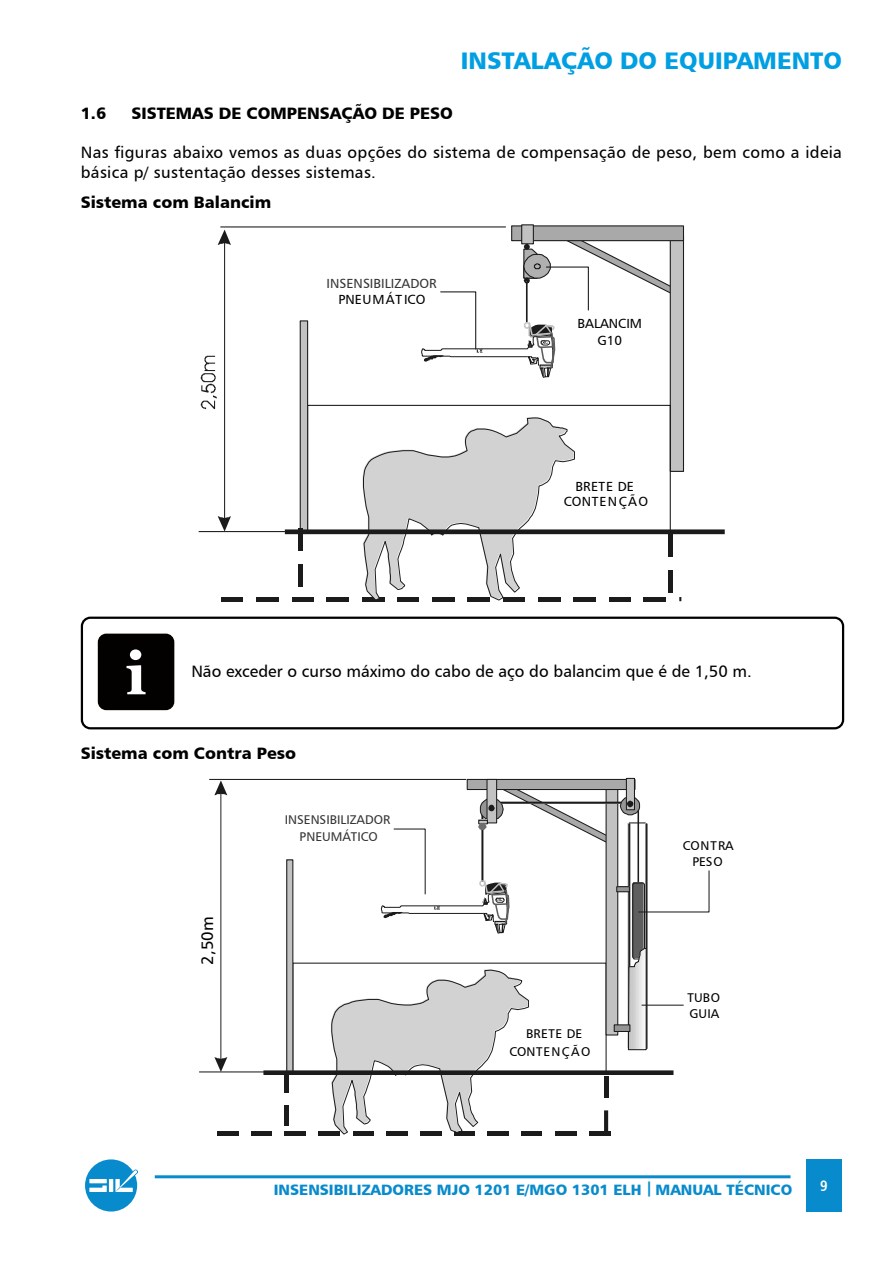
<style>
.page{position:relative;width:893px;height:1263px;background:#fff}
.page>*{position:absolute;margin:0;border:0;box-sizing:border-box;transform-origin:0 0}
.t1{font:700 59.4px "Georgia";color:#fff}
.t2{font:24px "Humanist 777 BT Black B";color:#009fe3}
.t3{font:16.65px "Humanist 777 BT Roman B";color:#000}
.t4{font:16.5px/19.8px "Humanist 777 BT Roman B";letter-spacing:.02em;color:#000}
.t5{font:16.5px "Humanist 777 BT Black B";color:#000}
.t6{font:16.5px "Humanist 777 BT Roman B";color:#000}
.t7{font:15px "Humanist 777 BT Black B";color:#088bcc}
.t8{font:15px "Humanist 777 BT Bold Condensed B";color:#fff}
.t9{font:13.2px/15px "Humanist 777 BT Roman B";letter-spacing:.06em;color:#000;text-align:center}
.t10{font:13.2px "Humanist 777 BT Roman B";color:#353535}
.t11{font:13.2px/16.4px "Humanist 777 BT Roman B";color:#000;text-align:center}
.t12{font:13.2px "Humanist 777 BT Roman B";letter-spacing:.05em;color:#000}
.t13{font:12.6px/16.8px "Humanist 777 BT Roman B";color:#353535;text-align:center}
.t14{font:12.6px/17.7px "Humanist 777 BT Roman B";letter-spacing:.06em;color:#000}
.t15{font:12.6px/15.8px "Humanist 777 BT Roman B";letter-spacing:.03em;color:#000;text-align:center}
.t16{font:12.6px/15.8px "Humanist 777 BT Roman B";color:#000}
</style>
<div class="page">
<div style="left:807px;top:1160px;width:35px;height:52px;background:#088bcc"></div>
<hr style="left:155px;top:1175px;width:635px;height:3px;background:#088bcc">
<div style="left:85px;top:1159px;width:52px;height:52px;background:#088bcc;border-radius:50%"></div>
<svg style="left:89px;top:1169px;width:49px;height:32px"></svg>
<div style="left:670px;top:236px;width:13px;height:235px;background:#c2c2c2"></div>
<div style="left:670px;top:235px;width:14px;height:237px;border:1px solid #1b1b1b"></div>
<div style="left:512px;top:226px;width:171px;height:15px;background:#a9a9a9"></div>
<div style="left:522px;top:225px;width:11px;height:19px;background:#c2c2c2"></div>
<div style="left:521px;top:224px;width:13px;height:20px;border:1px solid #1b1b1b"></div>
<div style="left:300px;top:321px;width:8px;height:212px;background:#c2c2c2"></div>
<div style="left:300px;top:320px;width:8px;height:213px;border:1px solid #1b1b1b"></div>
<hr style="left:221px;top:597px;width:22px;height:4px;background:#1b1b1b">
<hr style="left:256px;top:597px;width:23px;height:4px;background:#1b1b1b">
<hr style="left:220px;top:226px;width:286px;height:1px;background:#1b1b1b">
<hr style="left:199px;top:531px;width:102px;height:1px;background:#1b1b1b">
<svg style="left:201px;top:230px;width:30px;height:301px"></svg>
<svg style="left:285px;top:417px;width:440px;height:184px"></svg>
<svg style="left:421px;top:231px;width:262px;height:147px"></svg>
<hr style="left:217px;top:1131px;width:22px;height:4px;background:#1b1b1b">
<hr style="left:251px;top:1131px;width:21px;height:4px;background:#1b1b1b">
<hr style="left:209px;top:779px;width:257px;height:1px;background:#1b1b1b">
<hr style="left:199px;top:1071px;width:88px;height:1px;background:#1b1b1b">
<svg style="left:214px;top:780px;width:13px;height:292px"></svg>
<div style="left:467px;top:779px;width:168px;height:10px;background:#a9a9a9"></div>
<div style="left:467px;top:779px;width:168px;height:11px;border:1px solid #1b1b1b"></div>
<div style="left:487px;top:779px;width:10px;height:44px;background:#c2c2c2"></div>
<div style="left:486px;top:779px;width:11px;height:44px;border:1px solid #1b1b1b"></div>
<div style="left:626px;top:778px;width:8px;height:32px;background:#c2c2c2"></div>
<div style="left:626px;top:778px;width:9px;height:32px;border:1px solid #1b1b1b"></div>
<svg style="left:263px;top:782px;width:447px;height:353px"></svg>
<hr style="left:642px;top:1005px;width:42px;height:1px;background:#1b1b1b">
<div style="left:98px;top:634px;width:76px;height:76px;background:#030000;border-radius:9px"></div>
<div style="left:81px;top:617px;width:763px;height:112px;border:2px solid #000;border-radius:9px"></div>
<h2 class="t2" style="left:461px;top:45px;width:382px">INSTALAÇÃO DO EQUIPAMENTO</h2>
<p class="t5" style="left:81px;top:102px;width:27px">1.6</p>
<p class="t5" style="left:132px;top:102px;width:323px">SISTEMAS DE COMPENSAÇÃO DE PESO</p>
<p class="t4" style="left:81px;top:142px;width:763px">Nas figuras abaixo vemos as duas opções do sistema de compensação de peso, bem como a ideia básica p/ sustentação desses sistemas.</p>
<p class="t5" style="left:81px;top:192px;width:192px">Sistema com Balancim</p>
<p class="t10" style="left:327px;top:275px;width:112px">INSENSIBILIZADOR</p>
<p class="t12" style="left:338px;top:291px;width:89px">PNEUMÁTICO</p>
<p class="t11" style="left:578px;top:315px;width:66px">BALANCIM<br>G10</p>
<p class="t9" style="left:564px;top:479px;width:86px">BRETE DE<br>CONTENÇÃO</p>
<h1 class="t1" style="left:126px;top:635px;width:23px">i</h1>
<p class="t6" style="left:191px;top:661px;width:562px">Não exceder o curso máximo do cabo de aço do balancim que é de 1,50 m.</p>
<p class="t5" style="left:81px;top:742px;width:217px">Sistema com Contra Peso</p>
<p class="t3" style="left:197px;top:965px;width:50px;rotate:-90deg">2,50m</p>
<p class="t13" style="left:285px;top:811px;width:107px">INSENSIBILIZADOR<br>PNEUMÁTICO</p>
<p class="t14" style="left:509px;top:1025px;width:82px;text-indent:17px">BRETE DE<br>CONTENÇÃO</p>
<p class="t15" style="left:683px;top:838px;width:52px">CONTRA<br>PESO</p>
<p class="t16" style="left:688px;top:990px;width:34px">TUBO<br>GUIA</p>
<p class="t7" style="left:274px;top:1180px;width:520px">INSENSIBILIZADORES MJO 1201 E/MGO 1301 ELH | MANUAL TÉCNICO</p>
<p class="t8" style="left:820px;top:1176px;width:9px">9</p>
</div>
